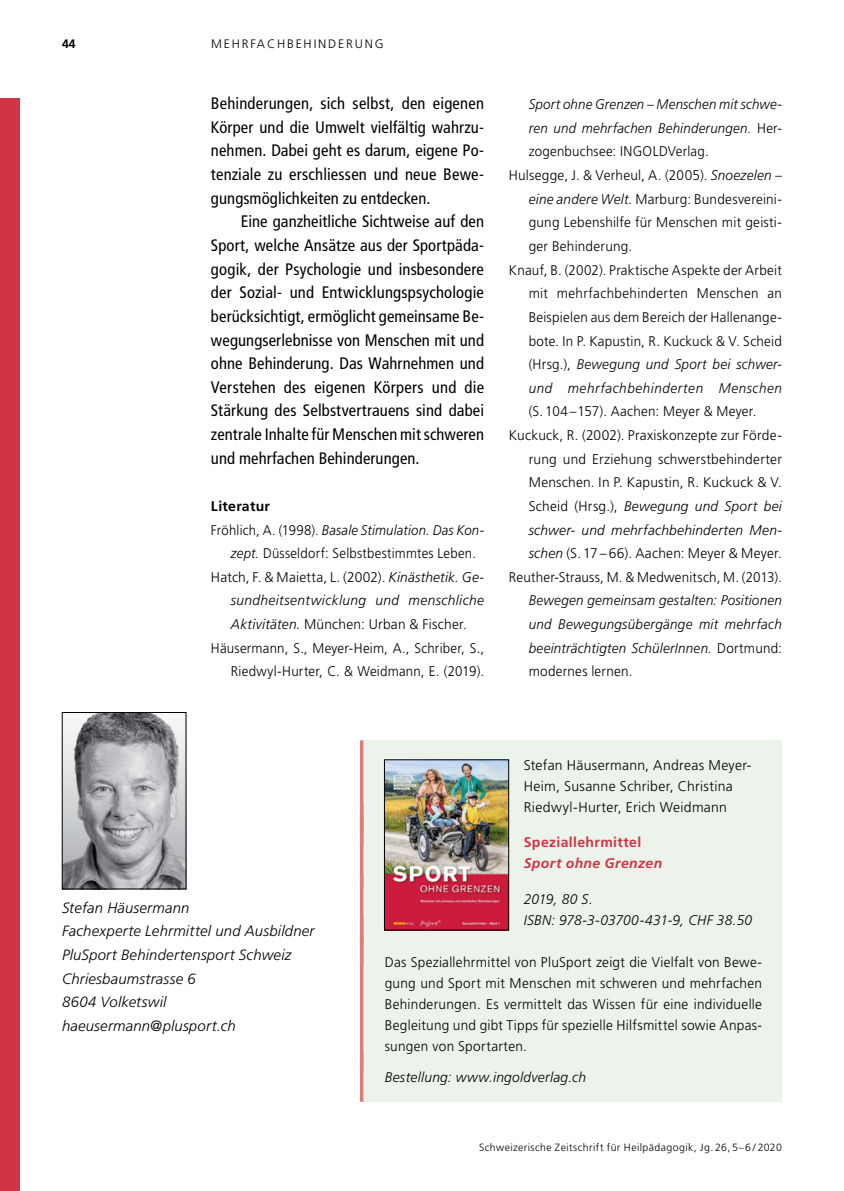
<style>
.page{position:relative;width:844px;height:1191px;background:#fff}
.page>*{position:absolute;margin:0;border:0;box-sizing:border-box;transform-origin:0 0}
.Artikel_Artikel_Lauftext_Artikel_P_Lauft{font:condensed 16.62px/23.6px "Frutiger LT";letter-spacing:.005em;color:#000;text-align:justify}
.Artikel_Artikel_Elemente_Artikel_P_Infot{font:italic 300 14.88px "Frutiger LT";letter-spacing:.015em;color:#000}
.Artikel_Artikel_Literatur_Fussnote_Artik{font:300 14px/23.6px "Frutiger LT";letter-spacing:.015em;color:#000;text-align:justify}
.Artikel_Artikel_Kasten_Kasten_P_Text_1sp{font:300 14px/21px "Frutiger LT";letter-spacing:.02em;color:#000}
.Artikel_Artikel_Literatur_Fussnote_Artik-2{font:300 14px/23.6px "Frutiger LT";letter-spacing:.015em;color:#000;text-align:justify;scale:.96 1}
.Artikel_Artikel_Literatur_Fussnote_Artik-3{font:italic 300 14px/23.6px "Frutiger LT";letter-spacing:.02em;color:#000;text-align:justify;scale:.96 1}
.Artikel_Artikel_Literatur_Fussnote_Artik-4{font:italic 300 14px/23.6px "Frutiger LT";letter-spacing:.02em;color:#000;text-align:justify}
.Artikel_Artikel_Literatur_Fussnote_Artik-5{font:italic 300 14px/23.6px "Frutiger LT";letter-spacing:.02em;color:#000;text-align:justify;scale:.95 1}
.Artikel_Artikel_Literatur_Fussnote_Artik-6{font:300 14px/23.6px "Frutiger LT";letter-spacing:.015em;color:#000;scale:.94 1}
.Artikel_Artikel_Literatur_Fussnote_Artik-7{font:300 14px/23.6px "Frutiger LT";letter-spacing:.015em;color:#000;text-align:right;scale:.95 1}
.Artikel_Artikel_Kasten_Kasten_P_Text_1sp-2{font:italic 300 14px/21px "Frutiger LT";letter-spacing:.02em;color:#000}
.Artikel_Artikel_Kasten_Kasten_h5_Titel_1{font:700 14px/21px "Frutiger LT";letter-spacing:.025em;color:#d13444}
.Artikel_Artikel_Literatur_Fussnote_Artik-8{font:700 14px "Frutiger LT";letter-spacing:.02em;color:#000}
.t1{font:300 12.25px "Frutiger LT";letter-spacing:.15em;color:#000}
.t2{font:700 12.25px "Frutiger LT";color:#000}
.t3{font:300 10.5px "Frutiger LT";letter-spacing:.04em;color:#000}
.s1{font-style:italic}
.s2{font-style:normal}
</style>
<div class="page">
<div style="left:0;top:99px;width:20px;height:1092px;background:#d13444"></div>
<div style="left:360px;top:740px;width:421px;height:361px;background:#ebf3ea"></div>
<hr style="left:360px;top:740px;width:3px;height:92px;background:#de7e79">
<hr style="left:360px;top:817px;width:3px;height:71px;background:#de7e79">
<hr style="left:360px;top:874px;width:3px;height:70px;background:#de7e79">
<hr style="left:360px;top:937px;width:3px;height:133px;background:#de7e79">
<hr style="left:360px;top:1052px;width:3px;height:49px;background:#de7e79">
<img style="left:386px;top:761px;width:120px;height:167px">
<img style="left:64px;top:714px;width:120px;height:173px">
<div style="left:62px;top:712px;width:124px;height:177px;border:1px solid #000"></div>
<p class="t2" style="left:62px;top:37px;width:15px">44</p>
<p class="t1" style="left:211px;top:37px;width:174px">MEHRFACHBEHINDERUNG</p>
<p class="Artikel_Artikel_Lauftext_Artikel_P_Lauft" style="left:211px;top:92px;width:274px">Behinderungen, sich selbst, den eigenen Körper und die Umwelt vielfältig wahrzu&shy;nehmen. Dabei geht es darum, eigene Po&shy;tenziale zu erschliessen und neue Bewe&shy;gungsmöglichkeiten zu entdecken.</p>
<p class="Artikel_Artikel_Lauftext_Artikel_P_Lauft" style="left:211px;top:210px;width:274px;text-indent:30px">Eine ganzheitliche Sichtweise auf den Sport, welche Ansätze aus der Sportpäda&shy;gogik, der Psychologie und insbesondere der Sozial- und Entwicklungspsychologie berücksichtigt, ermöglicht gemeinsame Be&shy;wegungserlebnisse von Menschen mit und ohne Behinderung. Das Wahrnehmen und Verstehen des eigenen Körpers und die Stärkung des Selbstvertrauens sind dabei zentrale Inhalte für Menschen mit schweren und mehrfachen Behinderungen.</p>
<h5 class="Artikel_Artikel_Literatur_Fussnote_Artik-8" style="left:211px;top:498px;width:60px">Literatur</h5>
<p class="Artikel_Artikel_Literatur_Fussnote_Artik-6" style="left:231px;top:518px;width:271px;text-indent:-20px">Fröhlich, A. (1998). <span class="s1">Basale Stimulation. Das Kon&shy;zept.</span> Düsseldorf: Selbstbestimmtes Leben.</p>
<p class="Artikel_Artikel_Literatur_Fussnote_Artik-4" style="left:231px;top:565px;width:254px;text-indent:-20px"><span class="s2">Hatch, F. &amp; Maietta, L. (2002).</span> Kinästhetik. Ge&shy;sundheitsentwicklung und menschliche Aktivitäten<span class="s2">. München: Urban &amp; Fischer.</span></p>
<p class="Artikel_Artikel_Literatur_Fussnote_Artik-7" style="left:211px;top:636px;width:289px">Häusermann, S., Meyer-Heim, A., Schriber, S.,<br>Riedwyl-Hurter, C. &amp; Weidmann, E. (2019).</p>
<p class="Artikel_Artikel_Literatur_Fussnote_Artik-5" style="left:528px;top:93px;width:268px">Sport ohne Grenzen – Menschen mit schwe&shy;ren und mehrfachen Behinderungen. <span class="s2">Her&shy;zogenbuchsee: INGOLDVerlag.</span></p>
<p class="Artikel_Artikel_Literatur_Fussnote_Artik" style="left:528px;top:164px;width:254px;text-indent:-20px">Hulsegge, J. &amp; Verheul, A. (2005). <span class="s1">Snoezelen – eine andere Welt.</span> Marburg: Bundesvereini&shy;gung Lebenshilfe für Menschen mit geisti&shy;ger Behinderung.</p>
<p class="Artikel_Artikel_Literatur_Fussnote_Artik-2" style="left:528px;top:258px;width:265px;text-indent:-20px">Knauf, B. (2002). Praktische Aspekte der Arbeit mit mehrfachbehinderten Menschen an Beispielen aus dem Bereich der Hallenange&shy;bote. In P. Kapustin, R. Kuckuck &amp; V. Scheid (Hrsg.), <span class="s1">Bewegung und Sport bei schwer&shy;und mehrfachbehinderten Menschen </span>(S. 104 –157). Aachen: Meyer &amp; Meyer.</p>
<p class="Artikel_Artikel_Literatur_Fussnote_Artik" style="left:528px;top:423px;width:255px;text-indent:-20px">Kuckuck, R. (2002). Praxiskonzepte zur Förde&shy;rung und Erziehung schwerstbehinderter Menschen. In P. Kapustin, R. Kuckuck &amp; V.<br>Scheid (Hrsg.), <span class="s1">Bewegung und Sport bei schwer- und mehrfachbehinderten Men&shy;schen</span> (S. 17 – 66). Aachen: Meyer &amp; Meyer.</p>
<p class="Artikel_Artikel_Literatur_Fussnote_Artik-3" style="left:528px;top:565px;width:265px;text-indent:-20px"><span class="s2">Reuther-Strauss, M. &amp; Medwenitsch, M. (2013).<br></span>Bewegen gemeinsam gestalten: Positionen und Bewegungsübergänge mit mehrfach beeinträchtigten SchülerInnen. <span class="s2">Dortmund: modernes lernen.</span></p>
<p class="Artikel_Artikel_Elemente_Artikel_P_Infot" style="left:62px;top:899px;width:129px">Stefan Häusermann</p>
<p class="Artikel_Artikel_Elemente_Artikel_P_Infot" style="left:62px;top:922px;width:254px">Fachexperte Lehrmittel und Ausbildner</p>
<p class="Artikel_Artikel_Elemente_Artikel_P_Infot" style="left:62px;top:946px;width:231px">PluSport Behindertensport Schweiz</p>
<p class="Artikel_Artikel_Elemente_Artikel_P_Infot" style="left:62px;top:970px;width:135px">Chriesbaumstrasse 6</p>
<p class="Artikel_Artikel_Elemente_Artikel_P_Infot" style="left:62px;top:993px;width:106px">8604 Volketswil</p>
<p class="Artikel_Artikel_Elemente_Artikel_P_Infot" style="left:62px;top:1017px;width:175px">haeusermann@plusport.ch</p>
<p class="Artikel_Artikel_Kasten_Kasten_P_Text_1sp" style="left:523px;top:755px;width:229px">Stefan Häusermann, Andreas Meyer-<br>Heim, Susanne Schriber, Christina<br>Riedwyl-Hurter, Erich Weidmann</p>
<h4 class="Artikel_Artikel_Kasten_Kasten_h5_Titel_1" style="left:523px;top:831px;width:140px">Speziallehrmittel<br><span class="s1">Sport ohne Grenzen</span></h4>
<p class="Artikel_Artikel_Kasten_Kasten_P_Text_1sp-2" style="left:523px;top:888px;width:230px">2019, 80 S.<br>ISBN: 978-3-03700-431-9, CHF 38.50</p>
<p class="Artikel_Artikel_Kasten_Kasten_P_Text_1sp" style="left:384px;top:951px;width:379px;text-align:justify">Das Speziallehrmittel von PluSport zeigt die Vielfalt von Bewe&shy;gung und Sport mit Menschen mit schweren und mehrfachen Behinderungen. Es vermittelt das Wissen für eine individuelle Begleitung und gibt Tipps für spezielle Hilfsmittel sowie Anpas&shy;sungen von Sportarten.</p>
<p class="Artikel_Artikel_Kasten_Kasten_P_Text_1sp-2" style="left:384px;top:1066px;width:203px">Bestellung: www.ingoldverlag.ch</p>
<p class="t3" style="left:479px;top:1141px;width:304px">Schweizerische Zeitschrift für Heilpädagogik, Jg. 26, 5–6 / 2020</p>
</div>
